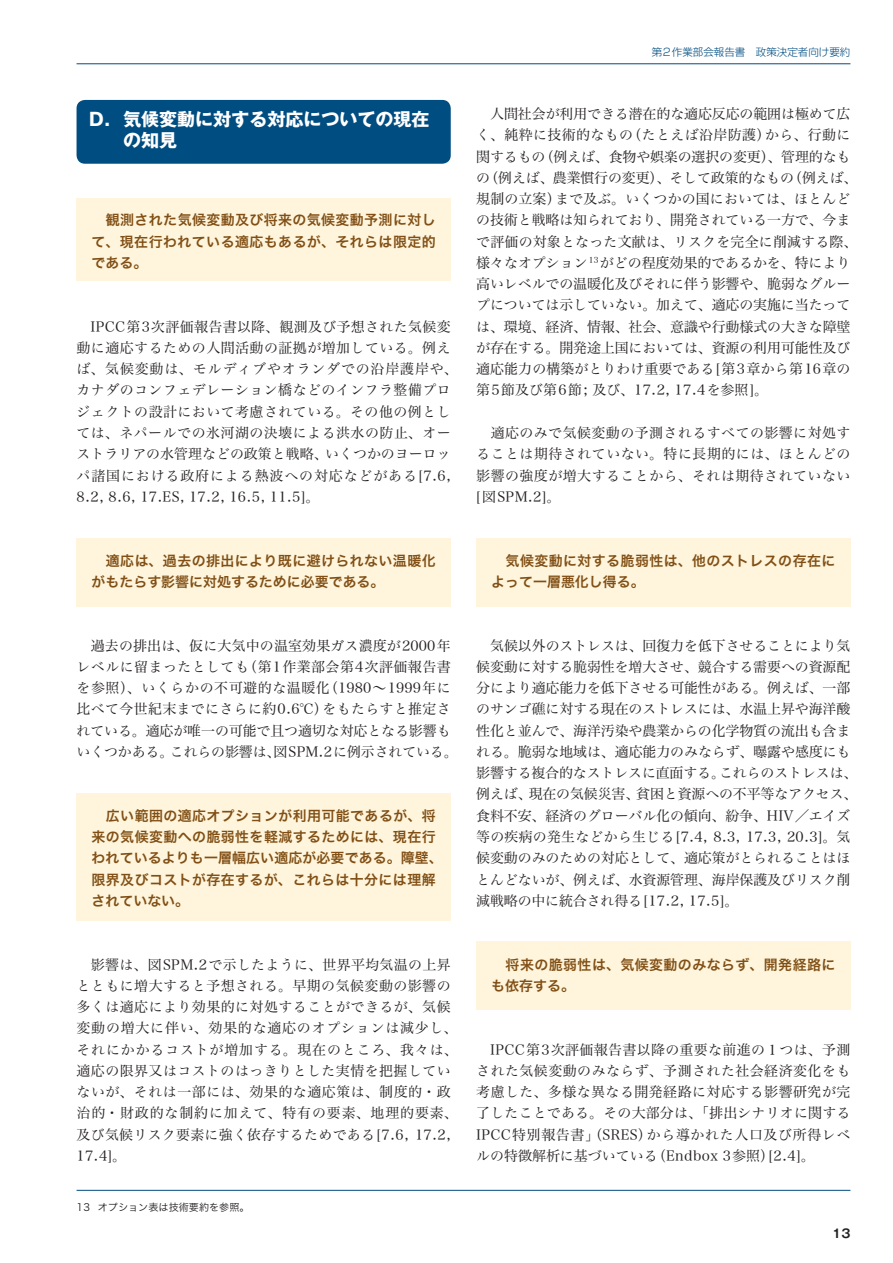
<style>
.page{position:relative;width:893px;height:1263px;background:#fff}
.page>*{position:absolute;margin:0;border:0;box-sizing:border-box;transform-origin:0 0}
.見出し_白文字{font:700 18px/21px "Gothic MB101 Pr 5";color:#fff}
.本文{font:13.95px/21.3px "Hira Min Pro W3";letter-spacing:.01em;color:#231f20}
.本文-2{font:13.95px/21.3px "Hira Min Pro W3";letter-spacing:.035em;color:#231f20}
.ボックス_強調{font:13.95px/21.3px "Hira Kaku Pro W6";letter-spacing:.03em;color:#814f15}
.t1{font:700 12px "Gothic MB101 Pr 5 De";color:#231f20}
.t2{font:300 10.5px "Shin Go Pr 5";color:#004d81}
.脚注{font:10.2px "Hira Kaku Pro W3";color:#231f20}
</style>
<div class="page">
<div style="left:77px;top:100px;width:374px;height:64px;background:#004d81;border-radius:9px"></div>
<div style="left:77px;top:198px;width:374px;height:83px;background:#fef5dc"></div>
<div style="left:77px;top:538px;width:374px;height:68px;background:#fef5dc"></div>
<div style="left:77px;top:793px;width:374px;height:128px;background:#fef5dc"></div>
<div style="left:476px;top:538px;width:374px;height:68px;background:#fef5dc"></div>
<div style="left:476px;top:942px;width:374px;height:68px;background:#fef5dc"></div>
<hr style="left:77px;top:1190px;width:773px;height:1px;background:#004d81">
<hr style="left:77px;top:63px;width:773px;height:1px;background:#004d81">
<p class="見出し_白文字" style="left:123px;top:107px;width:308px;text-indent:-34px">D. 気候変動に対する対応についての現在の知見</p>
<p class="ボックス_強調" style="left:92px;top:209px;width:346px;text-align:justify">　観測された気候変動及び将来の気候変動予測に対して、現在行われている適応もあるが、それらは限定的である。</p>
<p class="本文-2" style="left:77px;top:315px;width:383px">　IPCC第3次評価報告書以降、観測及び予想された気候変動に適応するための人間活動の証拠が増加している。例えば、気候変動は、モルディブやオランダでの沿岸護岸や、カナダのコンフェデレーション橋などのインフラ整備プロジェクトの設計において考慮されている。その他の例としては、ネパールでの氷河湖の決壊による洪水の防止、オーストラリアの水管理などの政策と戦略、いくつかのヨーロッパ諸国における政府による熱波への対応などがある[7.6,<br>8.2, 8.6, 17.ES, 17.2, 16.5, 11.5]。</p>
<p class="ボックス_強調" style="left:92px;top:549px;width:346px">　適応は、過去の排出により既に避けられない温暖化がもたらす影響に対処するために必要である。</p>
<p class="本文" style="left:77px;top:633px;width:383px">　過去の排出は、仮に大気中の温室効果ガス濃度が2000年レベルに留まったとしても（第1作業部会第4次評価報告書を参照）、いくらかの不可避的な温暖化（1980～1999年に比べて今世紀末までにさらに約0.6℃）をもたらすと推定されている。適応が唯一の可能で且つ適切な対応となる影響もいくつかある。これらの影響は、図SPM.2に例示されている。</p>
<p class="ボックス_強調" style="left:92px;top:804px;width:353px">　広い範囲の適応オプションが利用可能であるが、将来の気候変動への脆弱性を軽減するためには、現在行われているよりも一層幅広い適応が必要である。障壁、限界及びコストが存在するが、これらは十分には理解されていない。</p>
<p class="本文-2" style="left:77px;top:952px;width:383px">　影響は、図SPM.2で示したように、世界平均気温の上昇とともに増大すると予想される。早期の気候変動の影響の多くは適応により効果的に対処することができるが、気候変動の増大に伴い、効果的な適応のオプションは減少し、それにかかるコストが増加する。現在のところ、我々は、適応の限界又はコストのはっきりとした実情を把握していないが、それは一部には、効果的な適応策は、制度的・政治的・財政的な制約に加えて、特有の要素、地理的要素、及び気候リスク要素に強く依存するためである[7.6, 17.2,<br>17.4]。</p>
<p class="脚注" style="left:77px;top:1198px;width:175px">13 オプション表は技術要約を参照。</p>
<p class="t2" style="left:652px;top:43px;width:200px">第2作業部会報告書　政策決定者向け要約</p>
<p class="本文" style="left:476px;top:102px;width:383px">　人間社会が利用できる潜在的な適応反応の範囲は極めて広く、純粋に技術的なもの（たとえば沿岸防護）から、行動に関するもの（例えば、食物や娯楽の選択の変更）、管理的なもの（例えば、農業慣行の変更）、そして政策的なもの（例えば、規制の立案）まで及ぶ。いくつかの国においては、ほとんどの技術と戦略は知られており、開発されている一方で、今まで評価の対象となった文献は、リスクを完全に削減する際、様々なオプション <sup>13</sup> がどの程度効果的であるかを、特により高いレベルでの温暖化及びそれに伴う影響や、脆弱なグループについては示していない。加えて、適応の実施に当たっては、環境、経済、情報、社会、意識や行動様式の大きな障壁が存在する。開発途上国においては、資源の利用可能性及び適応能力の構築がとりわけ重要である[第3章から第16章の第5節及び第6節; 及び、17.2, 17.4を参照]。</p>
<p class="本文" style="left:476px;top:421px;width:376px;text-align:justify">　適応のみで気候変動の予測されるすべての影響に対処することは期待されていない。特に長期的には、ほとんどの影響の強度が増大することから、それは期待されていない[図SPM.2]。</p>
<p class="ボックス_強調" style="left:491px;top:549px;width:346px">　気候変動に対する脆弱性は、他のストレスの存在によって一層悪化し得る。</p>
<p class="本文" style="left:476px;top:633px;width:383px">　気候以外のストレスは、回復力を低下させることにより気候変動に対する脆弱性を増大させ、競合する需要への資源配分により適応能力を低下させる可能性がある。例えば、一部のサンゴ礁に対する現在のストレスには、水温上昇や海洋酸性化と並んで、海洋汚染や農業からの化学物質の流出も含まれる。脆弱な地域は、適応能力のみならず、曝露や感度にも影響する複合的なストレスに直面する。これらのストレスは、例えば、現在の気候災害、貧困と資源への不平等なアクセス、食料不安、経済のグローバル化の傾向、紛争、HIV／エイズ等の疾病の発生などから生じる[7.4, 8.3, 17.3, 20.3]。気候変動のみのための対応として、適応策がとられることはほとんどないが、例えば、水資源管理、海岸保護及びリスク削減戦略の中に統合され得る[17.2, 17.5]。</p>
<p class="ボックス_強調" style="left:491px;top:953px;width:346px">　将来の脆弱性は、気候変動のみならず、開発経路にも依存する。</p>
<p class="本文" style="left:476px;top:1037px;width:376px;text-align:justify">　IPCC第3次評価報告書以降の重要な前進の１つは、予測された気候変動のみならず、予測された社会経済変化をも考慮した、多様な異なる開発経路に対応する影響研究が完了したことである。その大部分は、「排出シナリオに関するIPCC特別報告書」（SRES）から導かれた人口及び所得レベルの特徴解析に基づいている（Endbox 3参照）[2.4]。</p>
<p class="t1" style="left:832px;top:1223px;width:20px">13</p>
</div>
